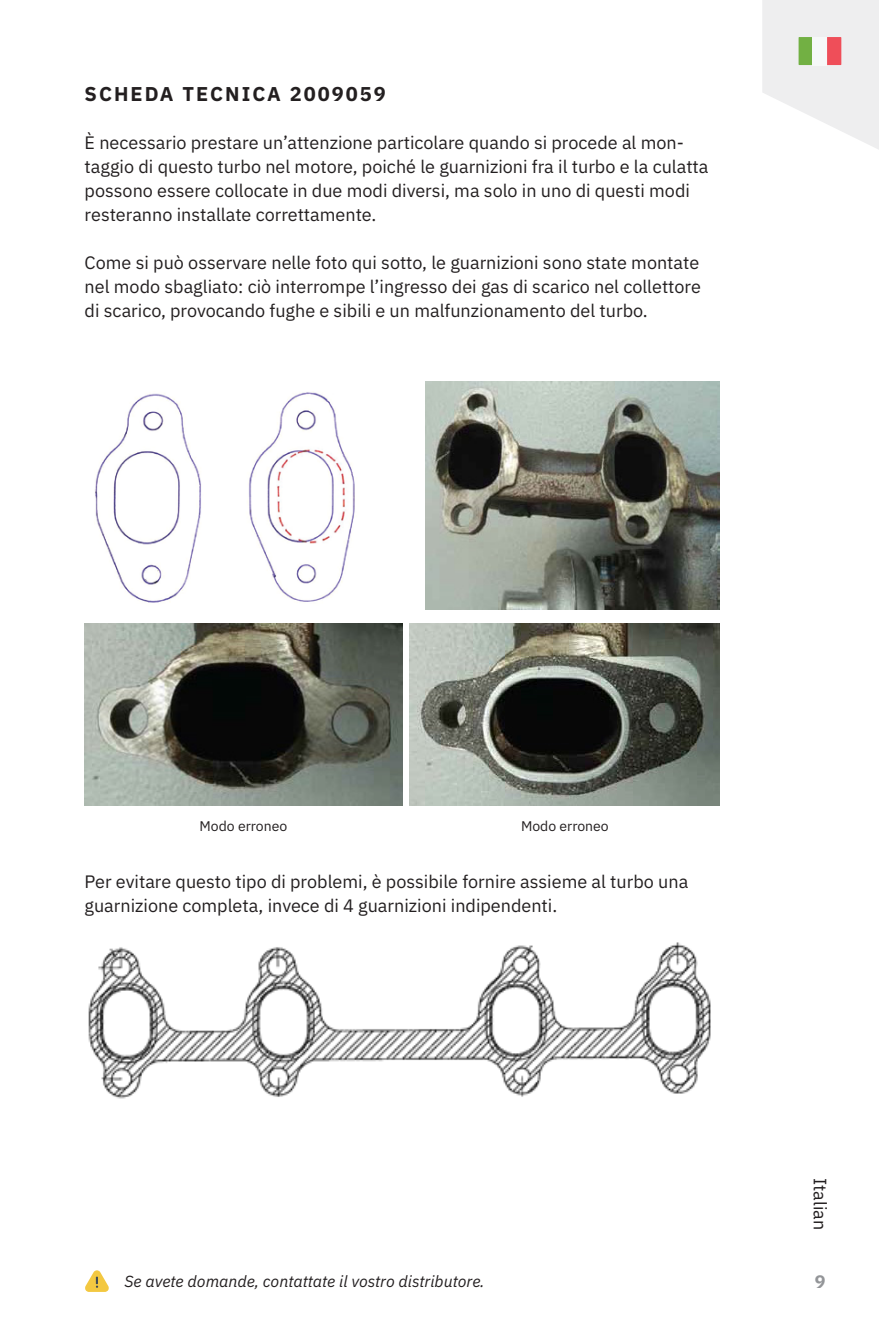
<style>
.page{position:relative;width:879px;height:1338px;background:#fff}
.page>*{position:absolute;margin:0;border:0;box-sizing:border-box;transform-origin:0 0}
.t1{font:700 20px "IBM Plex Sans";letter-spacing:.1em;color:#231f20}
.t2{font:18px/24px "IBM Plex Sans";color:#231f20}
.t3{font:700 18px "IBM Plex Sans";color:#939598}
.t4{font:italic 16px "IBM Plex Sans";color:#231f20}
.t5{font:14px "IBM Plex Sans";color:#231f20}
</style>
<div class="page">
<svg style="left:85px;top:1270px;width:24px;height:22px"></svg>
<svg style="left:762px;top:0;width:117px;height:150px"></svg>
<img style="left:95px;top:391px;width:260px;height:212px">
<img style="left:426px;top:381px;width:294px;height:229px">
<img style="left:85px;top:624px;width:317px;height:182px">
<img style="left:410px;top:624px;width:310px;height:182px">
<img style="left:88px;top:942px;width:623px;height:157px">
<p class="t1" style="left:85px;top:78px;width:302px">SCHEDA TECNICA 2009059</p>
<p class="t2" style="left:85px;top:129px;width:625px">È necessario prestare un’attenzione particolare quando si procede al mon&shy;taggio di questo turbo nel motore, poiché le guarnizioni fra il turbo e la culatta possono essere collocate in due modi diversi, ma solo in uno di questi modi resteranno installate correttamente.</p>
<p class="t2" style="left:85px;top:249px;width:618px;text-align:justify">Come si può osservare nelle foto qui sotto, le guarnizioni sono state montate nel modo sbagliato: ciò interrompe l’ingresso dei gas di scarico nel collettore di scarico, provocando fughe e sibili e un malfunzionamento del turbo.</p>
<p class="t5" style="left:200px;top:815px;width:89px">Modo erroneo</p>
<p class="t5" style="left:521px;top:815px;width:89px">Modo erroneo</p>
<p class="t2" style="left:85px;top:868px;width:605px">Per evitare questo tipo di problemi, è possibile fornire assieme al turbo una guarnizione completa, invece di 4 guarnizioni indipendenti.</p>
<p class="t4" style="left:124px;top:1269px;width:362px">Se avete domande, contattate il vostro distributore.</p>
<p class="t2" style="left:834px;top:1178px;width:54px;rotate:90deg">Italian</p>
<p class="t3" style="left:814px;top:1268px;width:12px">9</p>
</div>
